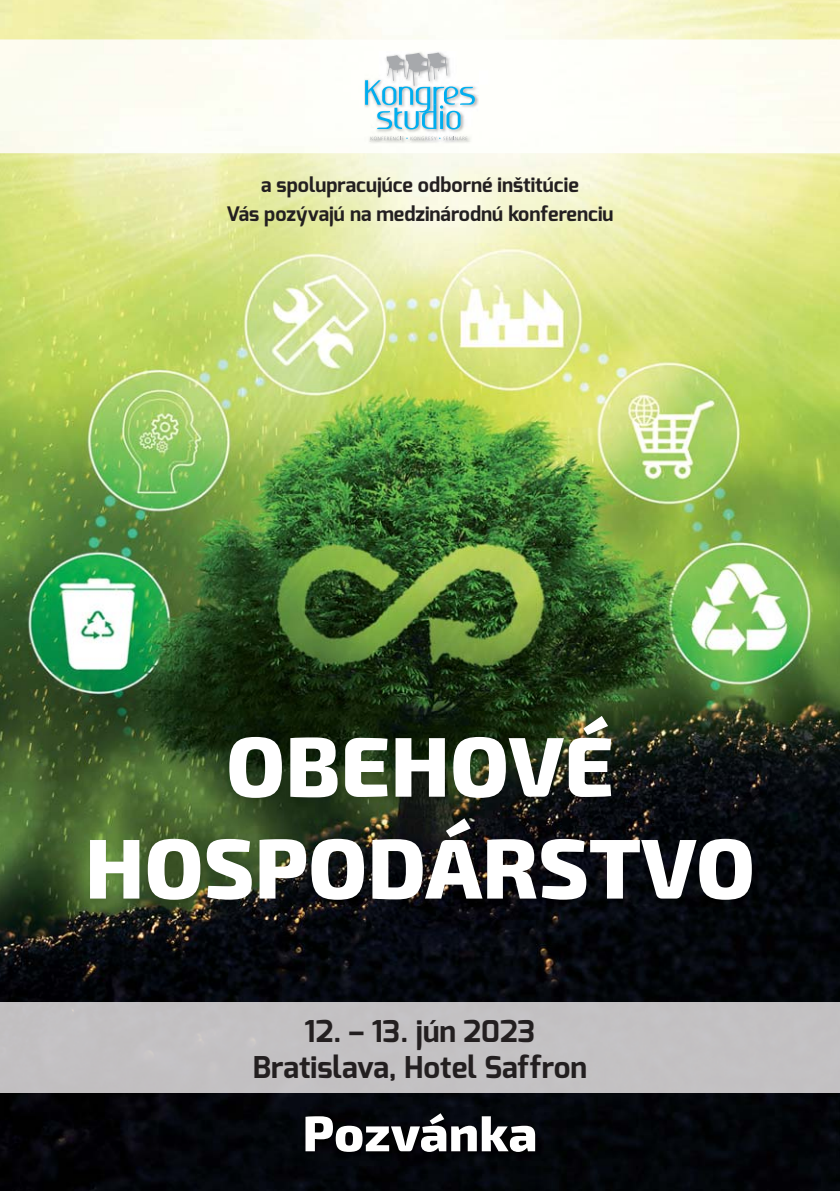
<style>
.page{position:relative;width:840px;height:1191px;background:#fff}
.page>*{position:absolute;margin:0;border:0;box-sizing:border-box;transform-origin:0 0}
.t1{font:800 84.8px/101.8px "Exo 2";color:#fff;text-align:center}
.t2{font:800 50px "Exo 2";color:#fff}
.t3{font:700 30px/36px "Exo";color:#231f20;text-align:center}
.t4{font:700 20px/28.2px "Exo";color:#231f20;text-align:center}
</style>
<div class="page">
<img style="left:0;top:0;width:839px;height:1191px">
<img style="left:0;top:40px;width:839px;height:113px">
<div style="left:0;top:1002px;width:839px;height:90px;background:#c3c1c2"></div>
<img style="left:364px;top:51px;width:114px;height:92px">
<svg style="left:365px;top:53px;width:109px;height:76px"></svg>
<svg style="left:370px;top:136px;width:97px;height:4px"></svg>
<img style="left:300px;top:1107px;width:243px;height:53px">
<img style="left:85px;top:711px;width:673px;height:195px">
<p class="t4" style="left:226px;top:172px;width:388px">a spolupracujúce odborné inštitúcie<br>Vás pozývajú na medzinárodnú konferenciu</p>
<h1 class="t1" style="left:85px;top:725px;width:671px">OBEHOVÉ<br>HOSPODÁRSTVO</h1>
<h3 class="t3" style="left:253px;top:1014px;width:335px">12. – 13. jún 2023<br>Bratislava, Hotel Saffron</h3>
<h2 class="t2" style="left:302px;top:1115px;width:236px">Pozvánka</h2>
</div>
